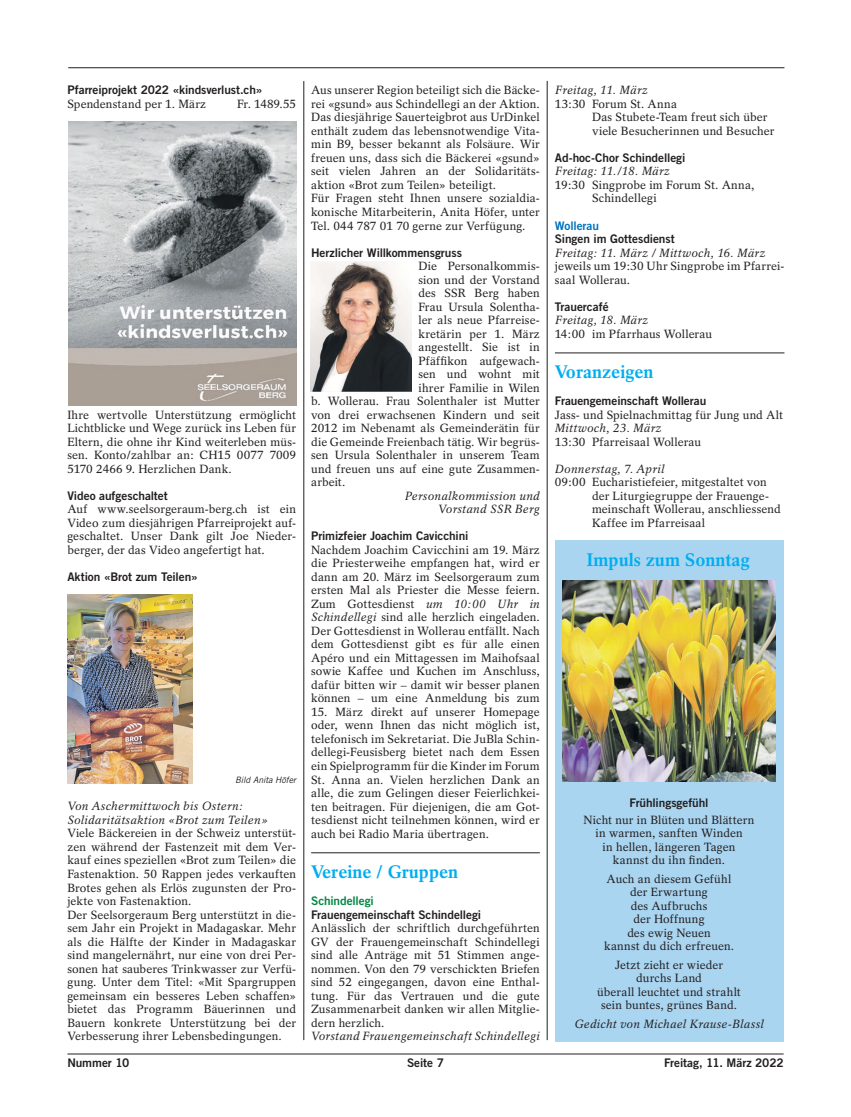
<style>
.page{position:relative;width:851px;height:1117px;background:#fff}
.page>*{position:absolute;margin:0;border:0;box-sizing:border-box;transform-origin:0 0}
.t1{font:700 18.12px "Rotation";color:#00aeef}
.t2{font:11.88px/13.5px "Rotation";letter-spacing:.01em;color:#231f20}
.t3{font:11.88px "Trade Gothic Bold Two";letter-spacing:-.005em;color:#231f20}
.t4{font:italic 11.88px/13.5px "Rotation";letter-spacing:.02em;color:#231f20}
.t5{font:11.88px "Trade Gothic Bold Two";letter-spacing:-.01em;color:#008641}
.t6{font:11.88px "Trade Gothic Bold Two";letter-spacing:-.005em;color:#0072bc}
.t7{font:italic 8.75px "Trade Gothic";letter-spacing:-.01em;color:#231f20}
.s1{font-style:italic}
</style>
<div class="page">
<hr style="left:67px;top:1053px;width:716px;height:1px;background:#231f20">
<hr style="left:303px;top:81px;width:1px;height:958px;background:#231f20">
<hr style="left:547px;top:81px;width:1px;height:958px;background:#231f20">
<hr style="left:311px;top:852px;width:228px;height:1px;background:#231f20">
<hr style="left:68px;top:67px;width:716px;height:1px;background:#231f20">
<hr style="left:554px;top:352px;width:230px;height:1px;background:#231f20">
<div style="left:554px;top:540px;width:229px;height:501px;background:#aad5f1"></div>
<img style="left:562px;top:580px;width:213px;height:201px">
<img style="left:68px;top:121px;width:229px;height:284px">
<img style="left:67px;top:594px;width:125px;height:189px">
<img style="left:310px;top:261px;width:101px;height:130px">
<p class="t3" style="left:67px;top:83px;width:196px">Pfarreiprojekt 2022 «kindsverlust.ch»</p>
<p class="t2" style="left:67px;top:97px;width:140px">Spendenstand per 1. März</p>
<p class="t2" style="left:237px;top:97px;width:60px">Fr. 1489.55</p>
<p class="t2" style="left:67px;top:408px;width:230px;text-align:justify">Ihre wertvolle Unterstützung ermöglicht Lichtblicke und Wege zurück ins Leben für Eltern, die ohne ihr Kind weiterleben müs&shy;sen. Konto/zahlbar an: CH15 0077 7009<br>5170 2466 9. Herzlichen Dank.</p>
<p class="t3" style="left:67px;top:488px;width:102px">Video aufgeschaltet</p>
<p class="t2" style="left:67px;top:502px;width:230px;text-align:justify">Auf www.seelsorgeraum-berg.ch ist ein Video zum diesjährigen Pfarreiprojekt auf&shy;geschaltet. Unser Dank gilt Joe Nieder&shy;berger, der das Video angefertigt hat.</p>
<p class="t3" style="left:67px;top:569px;width:132px">Aktion «Brot zum Teilen»</p>
<p class="t7" style="left:235px;top:774px;width:63px">Bild Anita Höfer</p>
<p class="t4" style="left:67px;top:799px;width:202px">Von Aschermittwoch bis Ostern:<br>Solidaritätsaktion «Brot zum Teilen»</p>
<p class="t2" style="left:67px;top:826px;width:230px">Viele Bäckereien in der Schweiz unterstüt&shy;zen während der Fastenzeit mit dem Ver&shy;kauf eines speziellen «Brot zum Teilen» die Fastenaktion. 50 Rappen jedes verkauften Brotes gehen als Erlös zugunsten der Pro&shy;jekte von Fastenaktion.<br>Der Seelsorgeraum Berg unterstützt in die&shy;sem Jahr ein Projekt in Madagaskar. Mehr als die Hälfte der Kinder in Madagaskar sind mangelernährt, nur eine von drei Per&shy;sonen hat sauberes Trinkwasser zur Verfü&shy;gung. Unter dem Titel: «Mit Spargruppen gemeinsam ein besseres Leben schaffen» bietet das Programm Bäuerinnen und Bauern konkrete Unterstützung bei der Verbesserung ihrer Lebensbedingungen.</p>
<p class="t2" style="left:311px;top:84px;width:230px">Aus unserer Region beteiligt sich die Bäcke&shy;rei «gsund» aus Schindellegi an der Aktion.<br>Das diesjährige Sauerteigbrot aus UrDinkel enthält zudem das lebensnotwendige Vita&shy;min B9, besser bekannt als Folsäure. Wir freuen uns, dass sich die Bäckerei «gsund» seit vielen Jahren an der Solidaritäts&shy;aktion «Brot zum Teilen» beteiligt.<br>Für Fragen steht Ihnen unsere sozialdia&shy;konische Mitarbeiterin, Anita Höfer, unter Tel. 044 787 01 70 gerne zur Verfügung.</p>
<p class="t3" style="left:311px;top:245px;width:152px">Herzlicher Willkommensgruss</p>
<p class="t2" style="left:418px;top:259px;width:123px">Die Personalkommis-</p>
<p class="t2" style="left:418px;top:273px;width:123px">sion und der Vorstand</p>
<p class="t2" style="left:418px;top:286px;width:123px">des SSR Berg haben</p>
<p class="t2" style="left:418px;top:300px;width:123px">Frau Ursula Solentha-</p>
<p class="t2" style="left:418px;top:313px;width:123px">ler als neue Pfarreise-</p>
<p class="t2" style="left:418px;top:327px;width:123px">kretärin per 1. März</p>
<p class="t2" style="left:418px;top:340px;width:123px">angestellt. Sie ist in</p>
<p class="t2" style="left:418px;top:354px;width:123px">Pfäffikon aufgewach-</p>
<p class="t2" style="left:418px;top:367px;width:123px">sen und wohnt mit</p>
<p class="t2" style="left:418px;top:381px;width:123px">ihrer Familie in Wilen</p>
<p class="t2" style="left:311px;top:394px;width:230px">b. Wollerau. Frau Solenthaler ist Mutter</p>
<p class="t2" style="left:311px;top:408px;width:230px">von drei erwachsenen Kindern und seit</p>
<p class="t2" style="left:311px;top:421px;width:230px">2012 im Nebenamt als Gemeinderätin für</p>
<p class="t2" style="left:311px;top:435px;width:230px">die Gemeinde Freienbach tätig. Wir begrüs-</p>
<p class="t2" style="left:311px;top:448px;width:230px">sen Ursula Solenthaler in unserem Team</p>
<p class="t2" style="left:311px;top:462px;width:230px">und freuen uns auf eine gute Zusammen-</p>
<p class="t2" style="left:311px;top:475px;width:36px">arbeit.</p>
<p class="t4" style="left:404px;top:489px;width:136px;text-align:right">Personalkommission und<br>Vorstand SSR Berg</p>
<p class="t3" style="left:311px;top:528px;width:159px">Primizfeier Joachim Cavicchini</p>
<p class="t2" style="left:311px;top:543px;width:230px;text-align:justify">Nachdem Joachim Cavicchini am 19. März die Priesterweihe empfangen hat, wird er dann am 20. März im Seelsorgeraum zum ersten Mal als Priester die Messe feiern.<br>Zum Gottesdienst <span class="s1">um 10:00 Uhr in Schindellegi</span> sind alle herzlich eingeladen.<br>Der Gottesdienst in Wollerau entfällt. Nach dem Gottesdienst gibt es für alle einen Apéro und ein Mittagessen im Maihofsaal sowie Kaffee und Kuchen im Anschluss, dafür bitten wir – damit wir besser planen können – um eine Anmeldung bis zum</p>
<p class="t2" style="left:311px;top:705px;width:230px;text-align:justify">15. März direkt auf unserer Homepage oder, wenn Ihnen das nicht möglich ist, telefonisch im Sekretariat. Die JuBla Schin&shy;dellegi-Feusisberg bietet nach dem Essen ein Spielprogramm für die Kinder im Forum St. Anna an. Vielen herzlichen Dank an alle, die zum Gelingen dieser Feierlichkei&shy;ten beitragen. Für diejenigen, die am Got&shy;tesdienst nicht teilnehmen können, wird er auch bei Radio Maria übertragen.</p>
<h1 class="t1" style="left:311px;top:860px;width:149px">Vereine / Gruppen</h1>
<p class="t5" style="left:311px;top:893px;width:64px">Schindellegi</p>
<p class="t3" style="left:311px;top:906px;width:171px">Frauengemeinschaft Schindellegi</p>
<p class="t2" style="left:311px;top:921px;width:230px;text-align:justify">Anlässlich der schriftlich durchgeführten GV der Frauengemeinschaft Schindellegi sind alle Anträge mit 51 Stimmen ange&shy;nommen. Von den 79 verschickten Briefen sind 52 eingegangen, davon eine Enthal&shy;tung. Für das Vertrauen und die gute Zusammenarbeit danken wir allen Mitglie&shy;dern herzlich.</p>
<p class="t4" style="left:311px;top:1029px;width:230px">Vorstand Frauengemeinschaft Schindellegi</p>
<p class="t4" style="left:554px;top:84px;width:94px">Freitag, 11. März</p>
<p class="t2" style="left:592px;top:97px;width:184px;text-indent:-37px">13:30 Forum St. Anna<br>Das Stubete-Team freut sich über viele Besucherinnen und Besucher</p>
<p class="t3" style="left:554px;top:150px;width:132px">Ad-hoc-Chor Schindellegi</p>
<p class="t4" style="left:554px;top:165px;width:116px">Freitag: 11./18. März</p>
<p class="t2" style="left:592px;top:178px;width:164px;text-indent:-37px">19:30 Singprobe im Forum St. Anna,<br>Schindellegi</p>
<p class="t6" style="left:554px;top:218px;width:46px">Wollerau</p>
<p class="t3" style="left:554px;top:231px;width:121px">Singen im Gottesdienst</p>
<p class="t4" style="left:554px;top:246px;width:212px">Freitag: 11. März / Mittwoch, 16. März</p>
<p class="t2" style="left:554px;top:259px;width:231px">jeweils um 19:30 Uhr Singprobe im Pfarrei&shy;saal Wollerau.</p>
<p class="t3" style="left:554px;top:299px;width:55px">Trauercafé</p>
<p class="t4" style="left:554px;top:313px;width:95px">Freitag, 18. März</p>
<p class="t2" style="left:554px;top:327px;width:158px">14:00 im Pfarrhaus Wollerau</p>
<h1 class="t1" style="left:554px;top:361px;width:100px">Voranzeigen</h1>
<p class="t3" style="left:554px;top:393px;width:153px">Frauengemeinschaft Wollerau</p>
<p class="t2" style="left:554px;top:408px;width:229px">Jass- und Spielnachmittag für Jung und Alt</p>
<p class="t4" style="left:554px;top:421px;width:108px">Mittwoch, 23. März</p>
<p class="t2" style="left:554px;top:435px;width:148px">13:30 Pfarreisaal Wollerau</p>
<p class="t4" style="left:554px;top:462px;width:111px">Donnerstag, 7. April</p>
<p class="t2" style="left:592px;top:475px;width:190px;text-indent:-37px">09:00 Eucharistiefeier, mitgestaltet von der Liturgiegruppe der Frauenge&shy;meinschaft Wollerau, anschliessend Kaffee im Pfarreisaal</p>
<h1 class="t1" style="left:586px;top:549px;width:165px">Impuls zum Sonntag</h1>
<p class="t3" style="left:629px;top:794px;width:80px">Frühlingsgefühl</p>
<p class="t2" style="left:583px;top:812px;width:172px;text-align:center">Nicht nur in Blüten und Blättern in warmen, sanften Winden<br>in hellen, längeren Tagen kannst du ihn finden.</p>
<p class="t2" style="left:604px;top:871px;width:131px;text-align:center">Auch an diesem Gefühl der Erwartung<br>des Aufbruchs<br>der Hoffnung<br>des ewig Neuen<br>kannst du dich erfreuen.</p>
<p class="t2" style="left:597px;top:957px;width:145px;text-align:center">Jetzt zieht er wieder durchs Land<br>überall leuchtet und strahlt sein buntes, grünes Band.</p>
<p class="t4" style="left:574px;top:1016px;width:191px">Gedicht von Michael Krause-Blassl</p>
<p class="t3" style="left:67px;top:1055px;width:63px">Nummer 10</p>
<p class="t3" style="left:407px;top:1055px;width:38px">Seite 7</p>
<p class="t3" style="left:664px;top:1055px;width:121px">Freitag, 11. März 2022</p>
</div>
